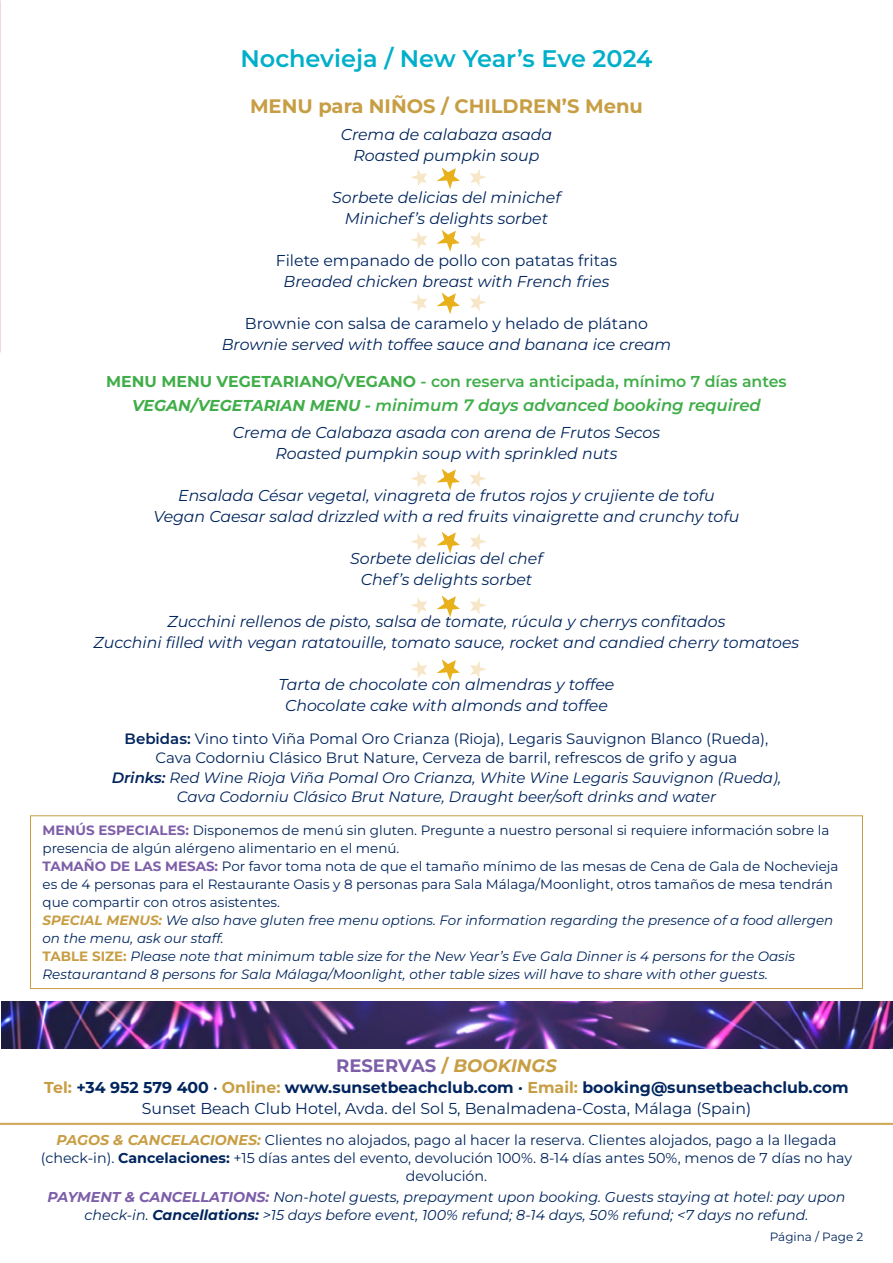
<style>
.page{position:relative;width:893px;height:1263px;background:#fff}
.page>*{position:absolute;margin:0;border:0;box-sizing:border-box;transform-origin:0 0}
.t1{font:600 24px "Montserrat";color:#00afca}
.t2{font:700 19.5px "Montserrat";color:#c89e44}
.t3{font:700 18px "Montserrat";color:#7d5ea8}
.t4{font:italic 600 16.5px "Montserrat";color:#40ae49}
.t5{font:italic 15.75px "Montserrat";color:#00255d}
.t6{font:15.75px "Montserrat";color:#00255d}
.t7{font:700 15.75px "Montserrat";color:#00255d}
.t8{font:600 15.75px "Montserrat";color:#40ae49}
.t9{font:15px "Montserrat";color:#00255d}
.t10{font:italic 15px "Montserrat";color:#00255d}
.t11{font:14.25px/18px "Montserrat";color:#00255d;text-align:center}
.t12{font:italic 14.25px/18px "Montserrat";color:#00255d;text-align:center}
.t13{font:13.5px/18px "Montserrat";color:#00255d}
.t14{font:italic 13.5px/18px "Montserrat";color:#00255d}
.t15{font:12px "Montserrat";color:#00255d}
.s1{font-weight:700}
.s2{font-weight:700;font-size:15.75px}
.s3{font-size:15.75px}
.s4{font-weight:600}
.s5{font-weight:700;color:#7d5ea8}
.s6{font-weight:700;color:#c89e44}
.s7{font-weight:700;font-style:normal;color:#c89e44}
.s8{color:#c89e44}
.s9{font-style:italic;color:#c89e44}
.s10{font-weight:400}
.s11{font-weight:700;font-style:italic;color:#c89e44}
</style>
<div class="page">
<img style="left:0;top:0;width:1px;height:353px">
<hr style="left:0;top:1123px;width:893px;height:1px;background:#c89e44">
<hr style="left:0;top:1124px;width:893px;height:1px;background:#c89e44">
<img style="left:1px;top:1001px;width:892px;height:47px">
<svg style="left:437px;top:167px;width:23px;height:22px"></svg>
<svg style="left:411px;top:169px;width:16px;height:17px"></svg>
<svg style="left:470px;top:169px;width:17px;height:17px"></svg>
<svg style="left:437px;top:230px;width:23px;height:22px"></svg>
<svg style="left:411px;top:232px;width:16px;height:17px"></svg>
<svg style="left:470px;top:232px;width:17px;height:17px"></svg>
<svg style="left:437px;top:292px;width:23px;height:22px"></svg>
<svg style="left:411px;top:294px;width:16px;height:17px"></svg>
<svg style="left:470px;top:294px;width:17px;height:17px"></svg>
<svg style="left:437px;top:469px;width:23px;height:21px"></svg>
<svg style="left:411px;top:470px;width:16px;height:17px"></svg>
<svg style="left:470px;top:470px;width:17px;height:18px"></svg>
<svg style="left:437px;top:531px;width:23px;height:22px"></svg>
<svg style="left:411px;top:533px;width:16px;height:17px"></svg>
<svg style="left:470px;top:533px;width:17px;height:17px"></svg>
<svg style="left:437px;top:595px;width:23px;height:22px"></svg>
<svg style="left:411px;top:597px;width:16px;height:17px"></svg>
<svg style="left:470px;top:597px;width:17px;height:17px"></svg>
<svg style="left:437px;top:659px;width:23px;height:22px"></svg>
<svg style="left:411px;top:661px;width:16px;height:17px"></svg>
<svg style="left:470px;top:661px;width:17px;height:17px"></svg>
<div style="left:30px;top:815px;width:833px;height:174px;border:1px solid #c89e44"></div>
<p class="t1" style="left:240px;top:43px;width:414px">Nochevieja / New Year’s Eve 2024</p>
<p class="t2" style="left:250px;top:93px;width:394px">MENU para NIÑOS / CHILDREN’S Menu</p>
<p class="t5" style="left:341px;top:124px;width:213px">Crema de calabaza asada</p>
<p class="t5" style="left:354px;top:145px;width:187px">Roasted pumpkin soup</p>
<p class="t5" style="left:332px;top:187px;width:230px">Sorbete delicias del minichef</p>
<p class="t5" style="left:345px;top:208px;width:205px">Minichef’s delights sorbet</p>
<p class="t6" style="left:276px;top:250px;width:343px">Filete empanado de pollo con patatas fritas</p>
<p class="t5" style="left:284px;top:271px;width:327px">Breaded chicken breast with French fries</p>
<p class="t6" style="left:245px;top:313px;width:405px">Brownie con salsa de caramelo y helado de plátano</p>
<p class="t5" style="left:222px;top:334px;width:451px">Brownie served with toffee sauce and banana ice cream</p>
<p class="t8" style="left:106px;top:371px;width:682px"><span class="s1">MENU MENU VEGETARIANO/VEGANO</span> - con reserva anticipada, mínimo 7 días antes</p>
<p class="t4" style="left:132px;top:394px;width:630px"><span class="s2">VEGAN/VEGETARIAN MENU -</span> <span class="s3">m</span>inimum 7 days advanced booking required</p>
<p class="t5" style="left:233px;top:422px;width:429px">Crema de Calabaza asada con arena de Frutos Secos</p>
<p class="t5" style="left:276px;top:443px;width:343px">Roasted pumpkin soup with sprinkled nuts</p>
<p class="t5" style="left:178px;top:485px;width:538px">Ensalada César vegetal, vinagreta de frutos rojos y crujiente de tofu</p>
<p class="t5" style="left:154px;top:506px;width:587px">Vegan Caesar salad drizzled with a red fruits vinaigrette and crunchy tofu</p>
<p class="t5" style="left:350px;top:548px;width:194px">Sorbete delicias del chef</p>
<p class="t5" style="left:361px;top:569px;width:173px">Chef’s delights sorbet</p>
<p class="t5" style="left:168px;top:611px;width:559px">Zucchini rellenos de pisto, salsa de tomate, rúcula y cherrys confitados</p>
<p class="t5" style="left:94px;top:632px;width:707px">Zucchini filled with vegan ratatouille, tomato sauce, rocket and candied cherry tomatoes</p>
<p class="t5" style="left:278px;top:674px;width:337px">Tarta de chocolate con almendras y toffee</p>
<p class="t5" style="left:285px;top:695px;width:324px">Chocolate cake with almonds and toffee</p>
<p class="t9" style="left:125px;top:728px;width:645px"><span class="s4">Bebidas:</span> Vino tinto Viña Pomal Oro Crianza (Rioja), Legaris Sauvignon Blanco (Rueda),</p>
<p class="t9" style="left:156px;top:748px;width:583px">Cava Codorniu Clásico Brut Nature, Cerveza de barril, refrescos de grifo y agua</p>
<p class="t10" style="left:112px;top:767px;width:671px"><span class="s4">Drinks:</span> Red Wine Rioja Viña Pomal Oro Crianza, White Wine Legaris Sauvignon (Rueda),</p>
<p class="t10" style="left:177px;top:787px;width:541px">Cava Codorniu Clásico Brut Nature, Draught beer/soft drinks and water</p>
<p class="t13" style="left:43px;top:821px;width:788px"><span class="s5">MENÚS ESPECIALES:</span> Disponemos de menú sin gluten. Pregunte a nuestro personal si requiere información sobre la presencia de algún alérgeno alimentario en el menú.</p>
<p class="t13" style="left:43px;top:857px;width:797px"><span class="s5">TAMAÑO DE LAS MESAS:</span> Por favor toma nota de que el tamaño mínimo de las mesas de Cena de Gala de Nochevieja es de 4 personas para el Restaurante Oasis y 8 personas para Sala Málaga/Moonlight, otros tamaños de mesa tendrán que compartir con otros asistentes.</p>
<p class="t14" style="left:43px;top:911px;width:792px"><span class="s6">SPECIAL MENUS:</span> We also have gluten free menu options. For information regarding the presence of a food allergen on the menu, ask our staff.</p>
<p class="t14" style="left:43px;top:947px;width:754px"><span class="s7">TABLE SIZE:</span> Please note that minimum table size for the New Year’s Eve Gala Dinner is 4 persons for the Oasis<br>Restaurantand 8 persons for Sala Málaga/Moonlight, other table sizes will have to share with other guests.</p>
<p class="t3" style="left:336px;top:1053px;width:222px">RESERVAS <span class="s8">/</span> <span class="s9">BOOKINGS</span></p>
<p class="t7" style="left:44px;top:1077px;width:806px"><span class="s8">Tel:</span> +34 952 579 400 <span class="s10">•</span> <span class="s8">Online:</span> www.sunsetbeachclub.com · <span class="s8">Email:</span> booking@sunsetbeachclub.com</p>
<p class="t6" style="left:142px;top:1098px;width:611px">Sunset Beach Club Hotel, Avda. del Sol 5, Benalmadena-Costa, Málaga (Spain)</p>
<p class="t11" style="left:41px;top:1131px;width:813px"><span class="s11">PAGOS &amp; CANCELACIONES:</span> Clientes no alojados, pago al hacer la reserva. Clientes alojados, pago a la llegada (check-in). <span class="s1">Cancelaciones:</span> +15 días antes del evento, devolución 100%. 8-14 días antes 50%, menos de 7 días no hay devolución.</p>
<p class="t12" style="left:48px;top:1188px;width:799px"><span class="s5">PAYMENT &amp; CANCELLATIONS:</span> Non-hotel guests, prepayment upon booking. Guests staying at hotel: pay upon check-in. <span class="s1">Cancellations:</span> &gt;15 days before event, 100% refund; 8-14 days, 50% refund; &lt;7 days no refund.</p>
<p class="t15" style="left:770px;top:1229px;width:95px">Página / Page 2</p>
</div>
